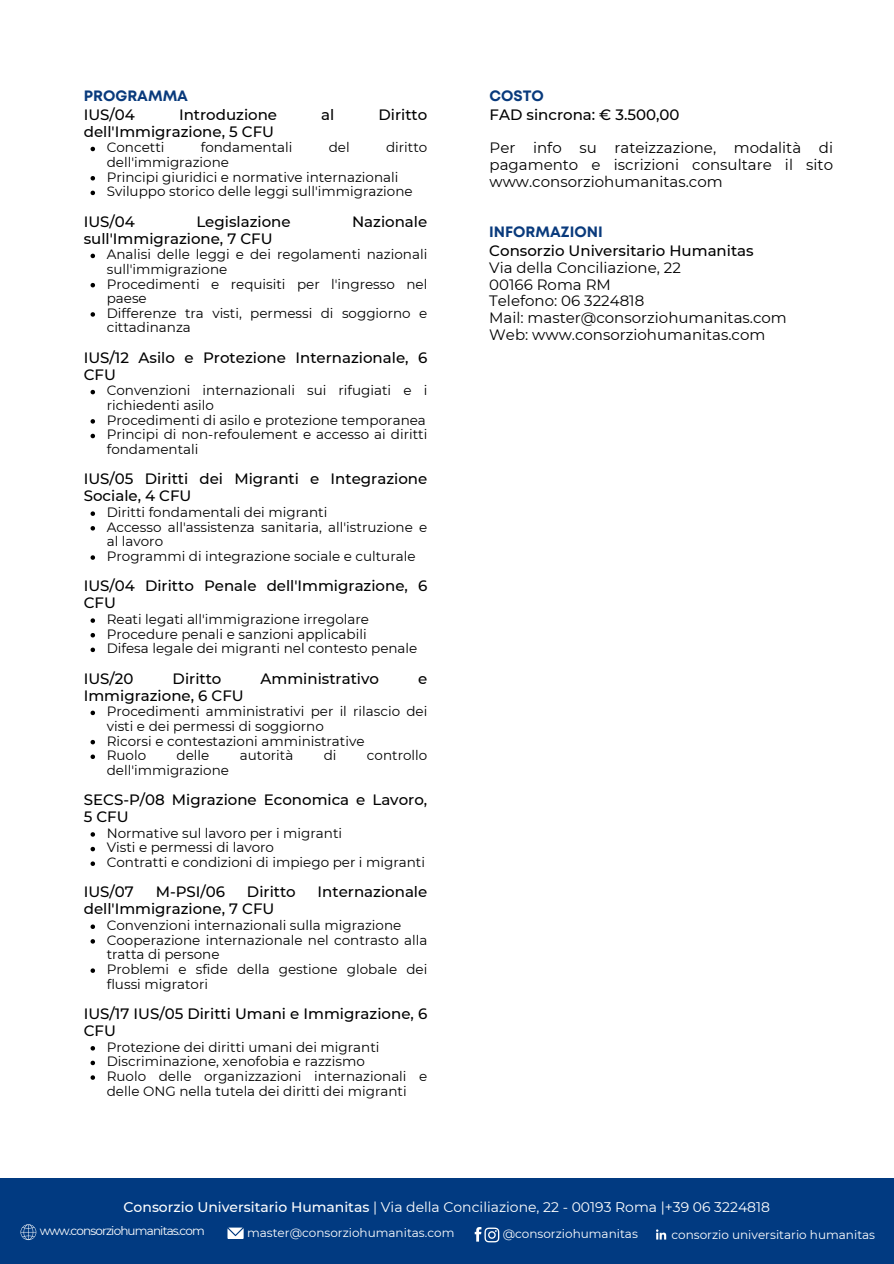
<style>
.page{position:relative;width:894px;height:1264px;background:#fff}
.page>*{position:absolute;margin:0;border:0;box-sizing:border-box;transform-origin:0 0}
.t1{font:500 15px/16.8px "Montserrat";color:#000}
.t2{font:15px/16.8px "Montserrat";color:#000;text-align:justify}
.t3{font:700 15px "Mont";color:#093a7c}
.t4{font:13.95px "Montserrat";color:#fff}
.t5{font:13.5px/14.7px "Montserrat";color:#000}
.t6{font:12px "Montserrat";color:#fff}
.t7{font:12px "Montserrat";letter-spacing:-.07em;color:#fff}
.s1{font-weight:500}
</style>
<div class="page">
<div style="left:0;top:1178px;width:893px;height:85px;background:#013a81"></div>
<svg style="left:21px;top:1224px;width:15px;height:15px"></svg>
<svg style="left:654px;top:1227px;width:14px;height:14px"></svg>
<svg style="left:655px;top:1229px;width:11px;height:10px"></svg>
<svg style="left:227px;top:1227px;width:16px;height:11px"></svg>
<svg style="left:474px;top:1227px;width:25px;height:15px"></svg>
<svg style="left:90px;top:147px;width:5px;height:4px"></svg>
<svg style="left:90px;top:176px;width:5px;height:4px"></svg>
<svg style="left:90px;top:191px;width:5px;height:4px"></svg>
<svg style="left:90px;top:254px;width:5px;height:4px"></svg>
<svg style="left:90px;top:283px;width:5px;height:4px"></svg>
<svg style="left:90px;top:312px;width:5px;height:5px"></svg>
<svg style="left:90px;top:390px;width:5px;height:4px"></svg>
<svg style="left:90px;top:419px;width:5px;height:4px"></svg>
<svg style="left:90px;top:434px;width:5px;height:4px"></svg>
<svg style="left:90px;top:511px;width:5px;height:5px"></svg>
<svg style="left:90px;top:526px;width:5px;height:4px"></svg>
<svg style="left:90px;top:555px;width:5px;height:5px"></svg>
<svg style="left:90px;top:618px;width:5px;height:5px"></svg>
<svg style="left:90px;top:633px;width:5px;height:4px"></svg>
<svg style="left:90px;top:647px;width:5px;height:5px"></svg>
<svg style="left:90px;top:710px;width:5px;height:5px"></svg>
<svg style="left:90px;top:740px;width:5px;height:4px"></svg>
<svg style="left:90px;top:754px;width:5px;height:5px"></svg>
<svg style="left:90px;top:832px;width:5px;height:4px"></svg>
<svg style="left:90px;top:846px;width:5px;height:5px"></svg>
<svg style="left:90px;top:861px;width:5px;height:5px"></svg>
<svg style="left:90px;top:924px;width:5px;height:5px"></svg>
<svg style="left:90px;top:939px;width:5px;height:4px"></svg>
<svg style="left:90px;top:968px;width:5px;height:4px"></svg>
<svg style="left:90px;top:1046px;width:5px;height:4px"></svg>
<svg style="left:90px;top:1060px;width:5px;height:5px"></svg>
<svg style="left:90px;top:1075px;width:5px;height:4px"></svg>
<h2 class="t3" style="left:84px;top:90px;width:106px">PROGRAMMA</h2>
<p class="t1" style="left:84px;top:106px;width:53px">IUS/04</p>
<p class="t1" style="left:179px;top:106px;width:100px">Introduzione</p>
<p class="t1" style="left:321px;top:106px;width:15px">al</p>
<p class="t1" style="left:378px;top:106px;width:50px">Diritto</p>
<p class="t1" style="left:84px;top:123px;width:192px">dell'Immigrazione, 5 CFU</p>
<p class="t5" style="left:107px;top:140px;width:59px">Concetti</p>
<p class="t5" style="left:201px;top:140px;width:93px">fondamentali</p>
<p class="t5" style="left:329px;top:140px;width:22px">del</p>
<p class="t5" style="left:386px;top:140px;width:43px">diritto</p>
<p class="t5" style="left:107px;top:155px;width:124px">dell'immigrazione</p>
<p class="t5" style="left:107px;top:169px;width:293px">Principi giuridici e normative internazionali</p>
<h2 class="t5" style="left:107px;top:184px;width:307px">Sviluppo storico delle leggi sull'immigrazione</h2>
<p class="t1" style="left:84px;top:213px;width:53px">IUS/04</p>
<p class="t1" style="left:196px;top:213px;width:96px">Legislazione</p>
<p class="t1" style="left:352px;top:213px;width:77px">Nazionale</p>
<p class="t1" style="left:84px;top:230px;width:190px">sull'Immigrazione, 7 CFU</p>
<p class="t5" style="left:107px;top:247px;width:322px">Analisi delle leggi e dei regolamenti nazionali sull'immigrazione</p>
<p class="t5" style="left:107px;top:276px;width:322px">Procedimenti e requisiti per l'ingresso nel paese</p>
<h2 class="t5" style="left:107px;top:305px;width:322px">Differenze tra visti, permessi di soggiorno e cittadinanza</h2>
<p class="t1" style="left:84px;top:349px;width:345px">IUS/12 Asilo e Protezione Internazionale, 6<br>CFU</p>
<p class="t5" style="left:107px;top:383px;width:322px">Convenzioni internazionali sui rifugiati e i richiedenti asilo</p>
<p class="t5" style="left:107px;top:412px;width:320px">Procedimenti di asilo e protezione temporanea</p>
<h2 class="t5" style="left:107px;top:427px;width:322px">Principi di non-refoulement e accesso ai diritti fondamentali</h2>
<p class="t1" style="left:84px;top:470px;width:345px">IUS/05 Diritti dei Migranti e Integrazione<br>Sociale, 4 CFU</p>
<p class="t5" style="left:107px;top:505px;width:222px">Diritti fondamentali dei migranti</p>
<p class="t5" style="left:107px;top:519px;width:322px">Accesso all'assistenza sanitaria, all'istruzione e al lavoro</p>
<h2 class="t5" style="left:107px;top:548px;width:310px">Programmi di integrazione sociale e culturale</h2>
<p class="t1" style="left:84px;top:577px;width:345px">IUS/04 Diritto Penale dell'Immigrazione, 6<br>CFU</p>
<p class="t5" style="left:107px;top:611px;width:264px">Reati legati all'immigrazione irregolare</p>
<p class="t5" style="left:107px;top:626px;width:261px">Procedure penali e sanzioni applicabili</p>
<h2 class="t5" style="left:107px;top:641px;width:312px">Difesa legale dei migranti nel contesto penale</h2>
<p class="t1" style="left:84px;top:670px;width:51px">IUS/20</p>
<p class="t1" style="left:172px;top:670px;width:50px">Diritto</p>
<p class="t1" style="left:260px;top:670px;width:120px">Amministrativo</p>
<p class="t1" style="left:418px;top:670px;width:11px">e</p>
<p class="t1" style="left:84px;top:686px;width:161px">Immigrazione, 6 CFU</p>
<p class="t5" style="left:107px;top:704px;width:322px">Procedimenti amministrativi per il rilascio dei visti e dei permessi di soggiorno</p>
<p class="t5" style="left:107px;top:733px;width:259px">Ricorsi e contestazioni amministrative</p>
<h2 class="t5" style="left:107px;top:748px;width:41px">Ruolo</h2>
<h2 class="t5" style="left:176px;top:748px;width:34px">delle</h2>
<h2 class="t5" style="left:240px;top:748px;width:55px">autorità</h2>
<h2 class="t5" style="left:324px;top:748px;width:14px">di</h2>
<h2 class="t5" style="left:367px;top:748px;width:62px">controllo</h2>
<h2 class="t5" style="left:107px;top:762px;width:124px">dell'immigrazione</h2>
<p class="t1" style="left:84px;top:791px;width:345px">SECS-P/08 Migrazione Economica e Lavoro,<br>5 CFU</p>
<p class="t5" style="left:107px;top:825px;width:237px">Normative sul lavoro per i migranti</p>
<p class="t5" style="left:107px;top:840px;width:169px">Visti e permessi di lavoro</p>
<h2 class="t5" style="left:107px;top:854px;width:320px">Contratti e condizioni di impiego per i migranti</h2>
<p class="t1" style="left:84px;top:883px;width:52px">IUS/07</p>
<p class="t1" style="left:156px;top:883px;width:71px">M-PSI/06</p>
<p class="t1" style="left:247px;top:883px;width:50px">Diritto</p>
<p class="t1" style="left:317px;top:883px;width:111px">Internazionale</p>
<p class="t1" style="left:84px;top:900px;width:192px">dell'Immigrazione, 7 CFU</p>
<p class="t5" style="left:107px;top:917px;width:296px">Convenzioni internazionali sulla migrazione</p>
<p class="t5" style="left:107px;top:932px;width:322px">Cooperazione internazionale nel contrasto alla tratta di persone</p>
<h1 class="t5" style="left:107px;top:961px;width:322px">Problemi e sfide della gestione globale dei flussi migratori</h1>
<h2 class="t1" style="left:84px;top:1005px;width:345px">IUS/17 IUS/05 Diritti Umani e Immigrazione, 6<br>CFU</h2>
<h3 class="t5" style="left:107px;top:1039px;width:274px">Protezione dei diritti umani dei migranti</h3>
<h1 class="t5" style="left:107px;top:1054px;width:259px">Discriminazione, xenofobia e razzismo</h1>
<h3 class="t5" style="left:107px;top:1068px;width:322px">Ruolo delle organizzazioni internazionali e delle ONG nella tutela dei diritti dei migranti</h3>
<p class="t3" style="left:489px;top:90px;width:56px">COSTO</p>
<p class="t1" style="left:489px;top:106px;width:191px">FAD sincrona: € 3.500,00</p>
<h3 class="t2" style="left:489px;top:140px;width:345px">Per info su rateizzazione, modalità di pagamento e iscrizioni consultare il sito www.consorziohumanitas.com</h3>
<p class="t3" style="left:489px;top:226px;width:115px">INFORMAZIONI</p>
<p class="t2" style="left:489px;top:242px;width:299px;text-align:left"><span class="s1">Consorzio Universitario Humanitas<br></span>Via della Conciliazione, 22<br>00166 Roma RM<br>Telefono: 06 3224818<br>Mail: master@consorziohumanitas.com<br>Web: www.consorziohumanitas.com</p>
<p class="t4" style="left:123px;top:1198px;width:647px"><span class="s1">Consorzio Universitario Humanitas</span> | Via della Conciliazione, 22 - 00193 Roma |+39 06 3224818</p>
<h1 class="t7" style="left:40px;top:1223px;width:167px">www.consorziohumanitas.com</h1>
<h2 class="t6" style="left:247px;top:1225px;width:209px">master@consorziohumanitas.com</h2>
<p class="t6" style="left:502px;top:1226px;width:137px">@consorziohumanitas</p>
<p class="t6" style="left:671px;top:1226px;width:205px">consorzio universitario humanitas</p>
</div>
